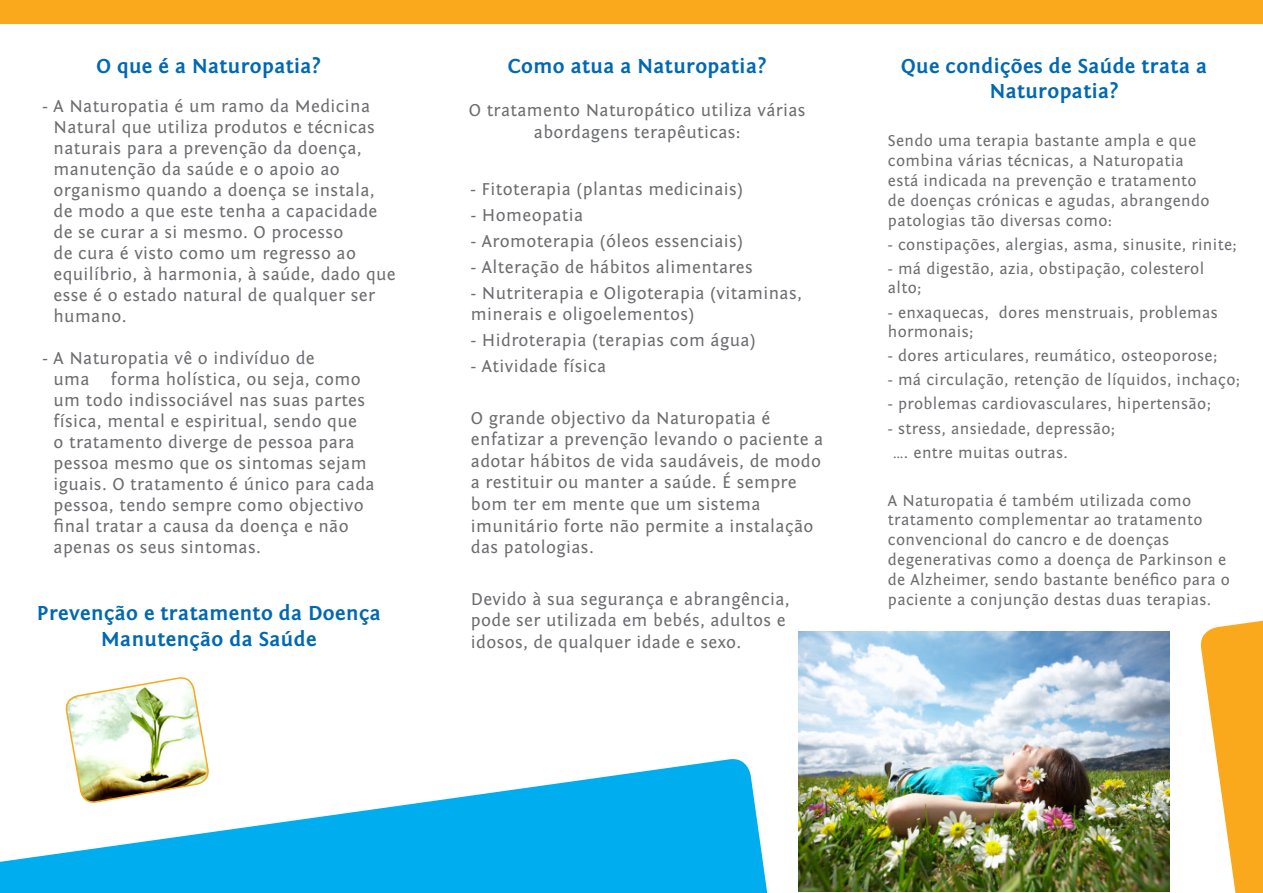
<style>
.page{position:relative;width:1263px;height:893px;background:#fff}
.page>*{position:absolute;margin:0;border:0;box-sizing:border-box;transform-origin:0 0}
.t1{font:700 21px/25.5px "Fontin Sans";letter-spacing:.02em;color:#0168b3;text-align:center}
.t2{font:18px/21px "Fontin Sans";letter-spacing:.02em;color:#6c6d70}
.t3{font:16.5px/19.8px "Fontin Sans";letter-spacing:.02em;color:#6c6d70}
</style>
<div class="page">
<img style="left:798px;top:632px;width:371px;height:260px">
<div style="left:0;top:0;width:1263px;height:23px;background:#f9a91b"></div>
<svg style="left:0;top:759px;width:768px;height:134px;fill:#00aeef"></svg>
<svg style="left:1200px;top:620px;width:63px;height:273px"></svg>
<img style="left:64px;top:677px;width:146px;height:131px">
<p class="t1" style="left:96px;top:53px;width:226px">O que é a Naturopatia?</p>
<p class="t2" style="left:54px;top:96px;width:344px;text-indent:-11px">- A Naturopatia é um ramo da Medicina Natural que utiliza produtos e técnicas naturais para a prevenção da doença, manutenção da saúde e o apoio ao organismo quando a doença se instala, de modo a que este tenha a capacidade de se curar a si mesmo. O processo<br>de cura é visto como um regresso ao equilíbrio, à harmonia, à saúde, dado que esse é o estado natural de qualquer ser humano.</p>
<p class="t2" style="left:54px;top:348px;width:323px;text-indent:-11px">- A Naturopatia vê o indivíduo de<br>uma forma holística, ou seja, como um todo indissociável nas suas partes física, mental e espiritual, sendo que<br>o tratamento diverge de pessoa para pessoa mesmo que os sintomas sejam iguais. O tratamento é único para cada pessoa, tendo sempre como objectivo final tratar a causa da doença e não apenas os seus sintomas.</p>
<p class="t1" style="left:37px;top:601px;width:345px">Prevenção e tratamento da Doença</p>
<p class="t1" style="left:101px;top:626px;width:217px">Manutenção da Saúde</p>
<p class="t1" style="left:508px;top:53px;width:260px">Como atua a Naturopatia?</p>
<p class="t2" style="left:469px;top:99px;width:338px;line-height:21.6px;text-align:center">O tratamento Naturopático utiliza várias abordagens terapêuticas:</p>
<p class="t2" style="left:471px;top:179px;width:274px">- Fitoterapia (plantas medicinais)</p>
<p class="t2" style="left:471px;top:205px;width:114px">- Homeopatia</p>
<p class="t2" style="left:471px;top:231px;width:274px">- Aromoterapia (óleos essenciais)</p>
<p class="t2" style="left:471px;top:257px;width:283px">- Alteração de hábitos alimentares</p>
<p class="t2" style="left:471px;top:282px;width:333px;line-height:21.6px">- Nutriterapia e Oligoterapia (vitaminas, minerais e oligoelementos)</p>
<p class="t2" style="left:471px;top:330px;width:286px">- Hidroterapia (terapias com água)</p>
<p class="t2" style="left:471px;top:356px;width:137px">- Atividade física</p>
<p class="t2" style="left:471px;top:407px;width:354px;line-height:21.6px">O grande objectivo da Naturopatia é enfatizar a prevenção levando o paciente a adotar hábitos de vida saudáveis, de modo a restituir ou manter a saúde. É sempre bom ter em mente que um sistema imunitário forte não permite a instalação das patologias.</p>
<p class="t2" style="left:471px;top:588px;width:320px;line-height:21.6px">Devido à sua segurança e abrangência, pode ser utilizada em bebés, adultos e idosos, de qualquer idade e sexo.</p>
<p class="t1" style="left:901px;top:53px;width:307px">Que condições de Saúde trata a<br>Naturopatia?</p>
<p class="t3" style="left:888px;top:131px;width:323px">Sendo uma terapia bastante ampla e que combina várias técnicas, a Naturopatia está indicada na prevenção e tratamento de doenças crónicas e agudas, abrangendo patologias tão diversas como:</p>
<p class="t3" style="left:888px;top:235px;width:350px">- constipações, alergias, asma, sinusite, rinite;</p>
<p class="t3" style="left:888px;top:259px;width:318px">- má digestão, azia, obstipação, colesterol alto;</p>
<p class="t3" style="left:888px;top:302px;width:331px">- enxaquecas, dores menstruais, problemas hormonais;</p>
<p class="t3" style="left:888px;top:346px;width:331px">- dores articulares, reumático, osteoporose;</p>
<p class="t3" style="left:888px;top:370px;width:354px">- má circulação, retenção de líquidos, inchaço;</p>
<p class="t3" style="left:888px;top:394px;width:324px">- problemas cardiovasculares, hipertensão;</p>
<p class="t3" style="left:888px;top:418px;width:229px">- stress, ansiedade, depressão;</p>
<p class="t3" style="left:893px;top:442px;width:177px">…. entre muitas outras.</p>
<p class="t3" style="left:888px;top:491px;width:343px">A Naturopatia é também utilizada como tratamento complementar ao tratamento convencional do cancro e de doenças degenerativas como a doença de Parkinson e de Alzheimer, sendo bastante benéfico para o paciente a conjunção destas duas terapias.</p>
</div>
